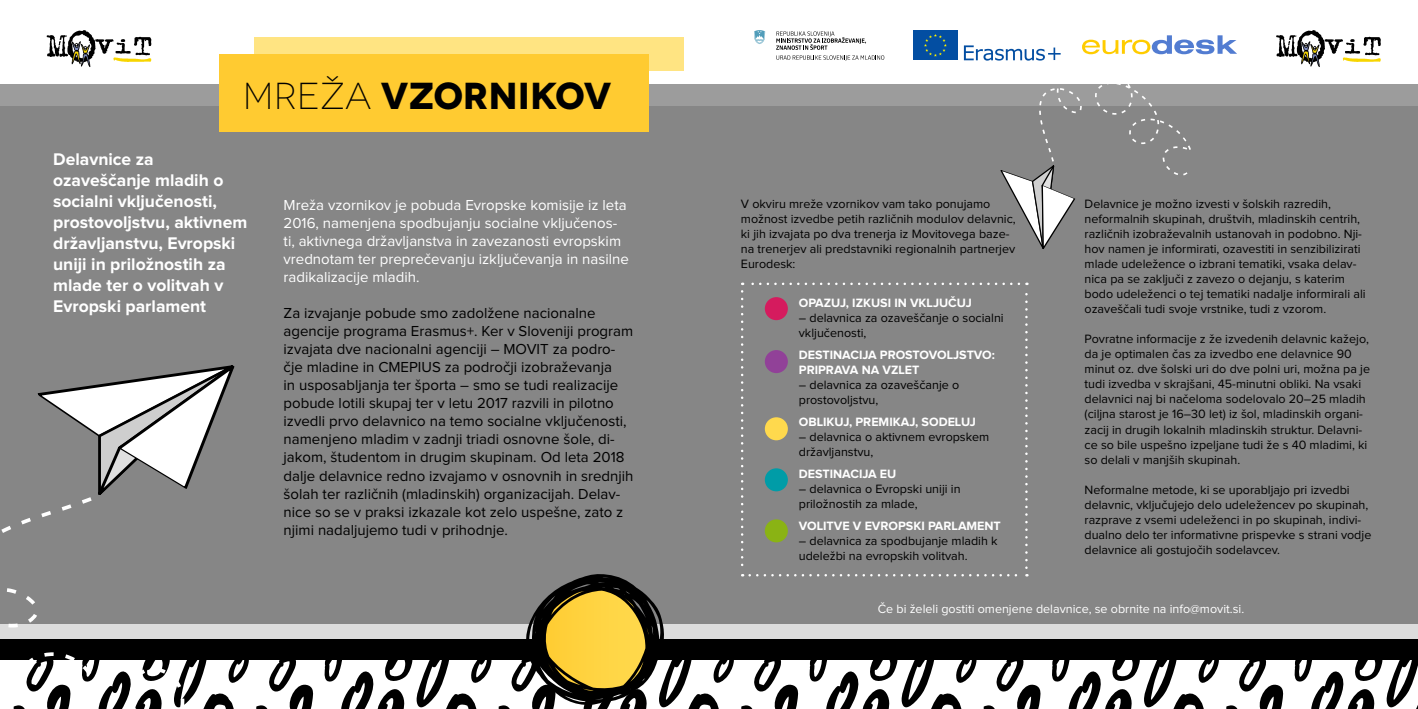
<style>
.page{position:relative;width:1418px;height:709px;background:#fff}
.page>*{position:absolute;margin:0;border:0;box-sizing:border-box;transform-origin:0 0}
.t1{font:700 37.5px "Novecentowide";letter-spacing:-.005em;color:#000}
.t2{font:700 17.5px/21px "Proxima Nova";color:#fff}
.t3{font:15px/18px "Proxima Nova";color:#000}
.t4{font:15px/18px "Proxima Nova";color:#fff}
.t5{font:12.5px/15px "Proxima Nova";color:#000}
.t6{font:700 12.5px/15px "Proxima Nova";color:#fff}
.t7{font:12.5px "Proxima Nova";color:#fff}
.s1{font-weight:300}
</style>
<div class="page">
<div style="left:0;top:639px;width:1417px;height:20px;background:#000"></div>
<svg style="left:983px;top:659px;width:58px;height:50px"></svg>
<svg style="left:1050px;top:659px;width:169px;height:50px"></svg>
<svg style="left:289px;top:659px;width:25px;height:50px"></svg>
<svg style="left:323px;top:659px;width:169px;height:50px"></svg>
<svg style="left:741px;top:659px;width:58px;height:50px"></svg>
<svg style="left:808px;top:659px;width:169px;height:50px"></svg>
<svg style="left:1226px;top:659px;width:58px;height:50px"></svg>
<svg style="left:1293px;top:659px;width:124px;height:50px"></svg>
<div style="left:289px;top:624px;width:1128px;height:15px;background:#dcdcdc"></div>
<div style="left:0;top:85px;width:1417px;height:539px;background:#868686"></div>
<svg style="left:498px;top:574px;width:236px;height:135px"></svg>
<div style="left:254px;top:37px;width:430px;height:34px;background:#ffe482"></div>
<svg style="left:1276px;top:30px;width:104px;height:37px"></svg>
<svg style="left:47px;top:30px;width:104px;height:37px"></svg>
<div style="left:219px;top:54px;width:429px;height:78px;background:#ffcb31"></div>
<svg style="left:37px;top:365px;width:198px;height:130px"></svg>
<svg style="left:0;top:497px;width:289px;height:212px"></svg>
<svg style="left:1000px;top:84px;width:190px;height:165px"></svg>
<svg style="left:741px;top:291px;width:2px;height:285px"></svg>
<svg style="left:749px;top:574px;width:278px;height:2px"></svg>
<svg style="left:1025px;top:282px;width:2px;height:286px"></svg>
<svg style="left:742px;top:282px;width:276px;height:3px"></svg>
<div style="left:764px;top:297px;width:24px;height:23px;background:#d51b5e;border-radius:50%"></div>
<div style="left:764px;top:350px;width:24px;height:23px;background:#914198;border-radius:50%"></div>
<div style="left:764px;top:417px;width:24px;height:23px;background:#ffd94d;border-radius:50%"></div>
<div style="left:764px;top:468px;width:24px;height:23px;background:#009ca7;border-radius:50%"></div>
<div style="left:764px;top:519px;width:24px;height:23px;background:#8ab314;border-radius:50%"></div>
<svg style="left:754px;top:30px;width:11px;height:14px"></svg>
<svg style="left:776px;top:31px;width:108px;height:30px"></svg>
<svg style="left:963px;top:45px;width:97px;height:16px"></svg>
<div style="left:913px;top:31px;width:44px;height:29px;background:#034ea2"></div>
<svg style="left:924px;top:34px;width:22px;height:23px"></svg>
<img style="left:1082px;top:35px;width:155px;height:19px">
<h1 class="t1" style="left:243px;top:72px;width:370px"><span class="s1">MREŽA</span> VZORNIKOV</h1>
<h2 class="t2" style="left:53px;top:149px;width:196px">Delavnice za ozaveščanje mladih o socialni vključenosti, prostovoljstvu, aktivnem državljanstvu, Evropski uniji in priložnostih za mlade ter o volitvah v<br>Evropski parlament</h2>
<p class="t4" style="left:283px;top:197px;width:347px">Mreža vzornikov je pobuda Evropske komisije iz leta 2016, namenjena spodbujanju socialne vključenos&shy;ti, aktivnega državljanstva in zavezanosti evropskim vrednotam ter preprečevanju izključevanja in nasilne radikalizacije mladih.</p>
<p class="t3" style="left:283px;top:305px;width:351px">Za izvajanje pobude smo zadolžene nacionalne agencije programa Erasmus+. Ker v Sloveniji program izvajata dve nacionalni agenciji – MOVIT za podro&shy;čje mladine in CMEPIUS za področji izobraževanja<br>in usposabljanja ter športa – smo se tudi realizacije pobude lotili skupaj ter v letu 2017 razvili in pilotno izvedli prvo delavnico na temo socialne vključenosti, namenjeno mladim v zadnji triadi osnovne šole, di&shy;jakom, študentom in drugim skupinam. Od leta 2018 dalje delavnice redno izvajamo v osnovnih in srednjih šolah ter različnih (mladinskih) organizacijah. Delav&shy;nice so se v praksi izkazale kot zelo uspešne, zato z njimi nadaljujemo tudi v prihodnje.</p>
<p class="t5" style="left:741px;top:197px;width:276px">V okviru mreže vzornikov vam tako ponujamo možnost izvedbe petih različnih modulov delavnic, ki jih izvajata po dva trenerja iz Movitovega baze&shy;na trenerjev ali predstavniki regionalnih partnerjev Eurodesk:</p>
<p class="t6" style="left:776px;top:296px;width:197px">• OPAZUJ, IZKUSI IN VKLJUČUJ</p>
<p class="t5" style="left:798px;top:311px;width:206px">– delavnica za ozaveščanje o socialni vključenosti,</p>
<p class="t6" style="left:798px;top:348px;width:197px;text-indent:-22px">• DESTINACIJA PROSTOVOLJSTVO:<br>PRIPRAVA NA VZLET</p>
<p class="t5" style="left:798px;top:378px;width:162px">– delavnica za ozaveščanje o prostovoljstvu,</p>
<p class="t6" style="left:776px;top:415px;width:201px">• OBLIKUJ, PREMIKAJ, SODELUJ</p>
<p class="t5" style="left:798px;top:430px;width:192px">– delavnica o aktivnem evropskem državljanstvu,</p>
<p class="t6" style="left:776px;top:467px;width:121px">• DESTINACIJA EU</p>
<p class="t5" style="left:798px;top:482px;width:163px">– delavnica o Evropski uniji in priložnostih za mlade,</p>
<p class="t6" style="left:776px;top:519px;width:226px">• VOLITVE V EVROPSKI PARLAMENT</p>
<p class="t5" style="left:798px;top:534px;width:200px">– delavnica za spodbujanje mladih k udeležbi na evropskih volitvah.</p>
<p class="t5" style="left:1084px;top:197px;width:282px">Delavnice je možno izvesti v šolskih razredih, neformalnih skupinah, društvih, mladinskih centrih, različnih izobraževalnih ustanovah in podobno. Nji&shy;hov namen je informirati, ozavestiti in senzibilizirati mlade udeležence o izbrani tematiki, vsaka delav&shy;nica pa se zaključi z zavezo o dejanju, s katerim bodo udeleženci o tej tematiki nadalje informirali ali ozaveščali tudi svoje vrstnike, tudi z vzorom.</p>
<p class="t5" style="left:1084px;top:332px;width:287px">Povratne informacije z že izvedenih delavnic kažejo, da je optimalen čas za izvedbo ene delavnice 90 minut oz. dve šolski uri do dve polni uri, možna pa je tudi izvedba v skrajšani, 45-minutni obliki. Na vsaki delavnici naj bi načeloma sodelovalo 20–25 mladih (ciljna starost je 16–30 let) iz šol, mladinskih organi&shy;zacij in drugih lokalnih mladinskih struktur. Delavni&shy;ce so bile uspešno izpeljane tudi že s 40 mladimi, ki so delali v manjših skupinah.</p>
<p class="t5" style="left:1084px;top:482px;width:288px">Neformalne metode, ki se uporabljajo pri izvedbi delavnic, vključujejo delo udeležencev po skupinah, razprave z vsemi udeleženci in po skupinah, indivi&shy;dualno delo ter informativne prispevke s strani vodje delavnice ali gostujočih sodelavcev.</p>
<p class="t7" style="left:877px;top:603px;width:368px">Če bi želeli gostiti omenjene delavnice, se obrnite na info@movit.si.</p>
</div>
